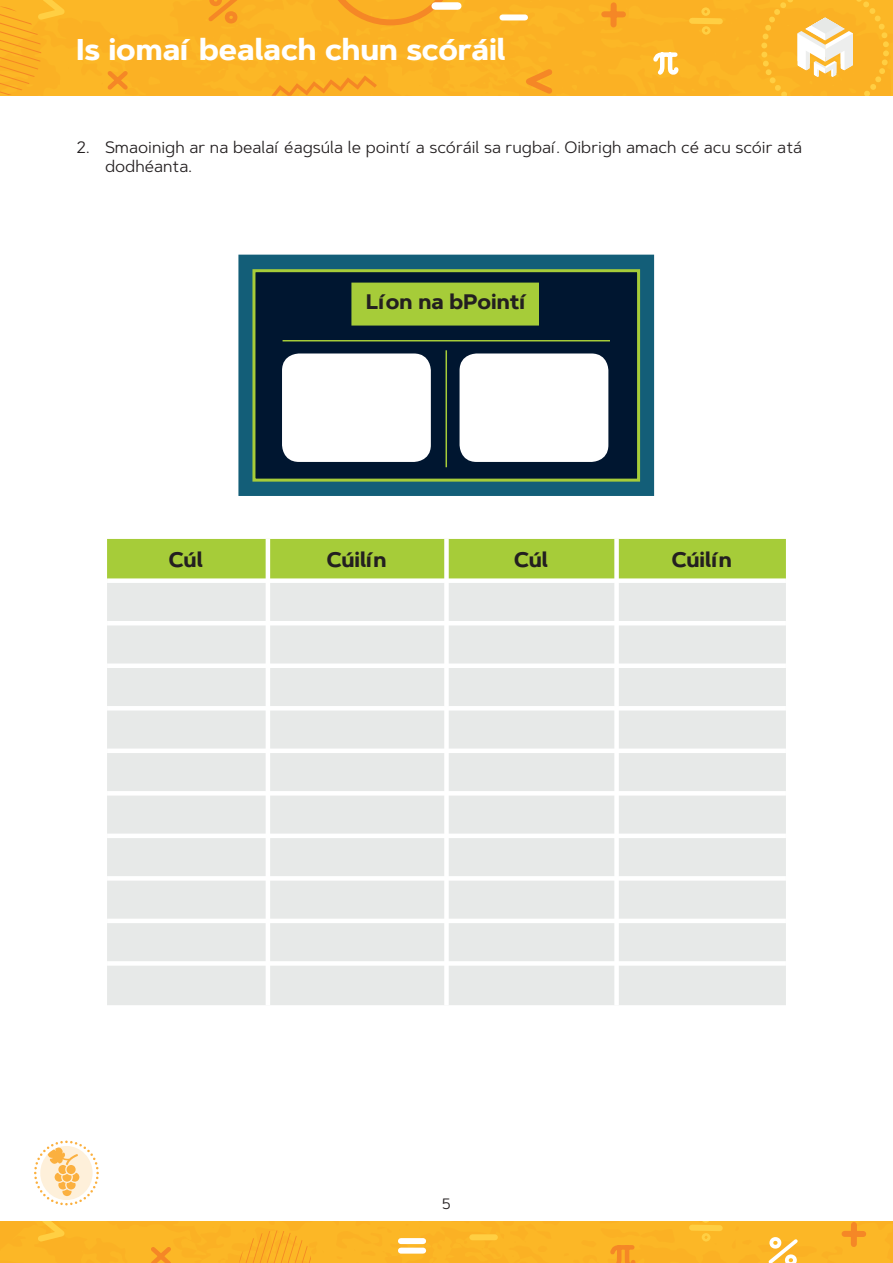
<style>
.page{position:relative;width:893px;height:1263px;background:#fff}
.page>*{position:absolute;margin:0;border:0;box-sizing:border-box;transform-origin:0 0}
.t1{font:700 30px "Artegra Sans";color:#fff}
.H2_Measure-PINK{font:700 21px "Artegra Sans";color:#231f20}
.Body{font:16.5px/19.8px "Artegra Sans";color:#231f20}
.t2{font:15px "Artegra Sans";color:#231f20}
</style>
<div class="page">
<div style="left:0;top:0;width:893px;height:96px;background:#fbb124"></div>
<svg style="left:271px;top:75px;width:106px;height:21px;background:#f9a824"></svg>
<svg style="left:103px;top:67px;width:29px;height:27px"></svg>
<svg style="left:0;top:0;width:75px;height:94px;background:#fbb326"></svg>
<svg style="left:514px;top:64px;width:43px;height:32px"></svg>
<div style="left:502px;top:14px;width:23px;height:6px;background:#fff"></div>
<svg style="left:686px;top:5px;width:40px;height:33px"></svg>
<div style="left:604px;top:11px;width:19px;height:6px;background:#f58726"></div>
<div style="left:610px;top:5px;width:7px;height:20px;background:#f58726"></div>
<svg style="left:651px;top:50px;width:30px;height:29px"></svg>
<svg style="left:323px;top:0;width:135px;height:25px;background:#f9a925"></svg>
<svg style="left:204px;top:0;width:38px;height:27px"></svg>
<svg style="left:761px;top:0;width:128px;height:96px;background:#fabf49"></svg>
<div style="left:435px;top:2px;width:23px;height:8px;background:#fff"></div>
<div style="left:0;top:1221px;width:893px;height:42px;background:#fcb726"></div>
<svg style="left:34px;top:1140px;width:65px;height:65px"></svg>
<div style="left:238px;top:255px;width:416px;height:241px;background:#135e78"></div>
<div style="left:254px;top:271px;width:384px;height:209px;background:#001630"></div>
<svg style="left:282px;top:282px;width:328px;height:186px"></svg>
<div style="left:252px;top:269px;width:388px;height:213px;border:3px solid #a6cc39"></div>
<div style="left:107px;top:539px;width:679px;height:39px;background:#a6cc39"></div>
<div style="left:107px;top:583px;width:679px;height:422px;background:#e7e9e8"></div>
<hr style="left:266px;top:539px;width:4px;height:39px;background:#fff">
<div style="left:444px;top:539px;width:5px;height:39px;background:#fff"></div>
<div style="left:614px;top:539px;width:5px;height:39px;background:#fff"></div>
<hr style="left:266px;top:583px;width:4px;height:38px;background:#fff">
<div style="left:444px;top:583px;width:5px;height:38px;background:#fff"></div>
<div style="left:614px;top:583px;width:5px;height:38px;background:#fff"></div>
<hr style="left:107px;top:621px;width:161px;height:4px;background:#fff">
<hr style="left:268px;top:621px;width:178px;height:4px;background:#fff">
<hr style="left:266px;top:625px;width:4px;height:38px;background:#fff">
<hr style="left:446px;top:621px;width:171px;height:4px;background:#fff">
<div style="left:444px;top:625px;width:5px;height:38px;background:#fff"></div>
<hr style="left:617px;top:621px;width:169px;height:4px;background:#fff">
<div style="left:614px;top:625px;width:5px;height:38px;background:#fff"></div>
<div style="left:107px;top:663px;width:161px;height:5px;background:#fff"></div>
<div style="left:268px;top:663px;width:178px;height:5px;background:#fff"></div>
<hr style="left:266px;top:668px;width:4px;height:38px;background:#fff">
<div style="left:446px;top:663px;width:171px;height:5px;background:#fff"></div>
<div style="left:444px;top:668px;width:5px;height:38px;background:#fff"></div>
<div style="left:617px;top:663px;width:169px;height:5px;background:#fff"></div>
<div style="left:614px;top:668px;width:5px;height:38px;background:#fff"></div>
<hr style="left:107px;top:706px;width:161px;height:4px;background:#fff">
<hr style="left:268px;top:706px;width:178px;height:4px;background:#fff">
<hr style="left:266px;top:710px;width:4px;height:38px;background:#fff">
<hr style="left:446px;top:706px;width:171px;height:4px;background:#fff">
<div style="left:444px;top:710px;width:5px;height:38px;background:#fff"></div>
<hr style="left:617px;top:706px;width:169px;height:4px;background:#fff">
<div style="left:614px;top:710px;width:5px;height:38px;background:#fff"></div>
<div style="left:107px;top:748px;width:161px;height:5px;background:#fff"></div>
<div style="left:268px;top:748px;width:178px;height:5px;background:#fff"></div>
<hr style="left:266px;top:753px;width:4px;height:38px;background:#fff">
<div style="left:446px;top:748px;width:171px;height:5px;background:#fff"></div>
<div style="left:444px;top:753px;width:5px;height:38px;background:#fff"></div>
<div style="left:617px;top:748px;width:169px;height:5px;background:#fff"></div>
<div style="left:614px;top:753px;width:5px;height:38px;background:#fff"></div>
<hr style="left:107px;top:791px;width:161px;height:4px;background:#fff">
<hr style="left:268px;top:791px;width:178px;height:4px;background:#fff">
<hr style="left:266px;top:795px;width:4px;height:38px;background:#fff">
<hr style="left:446px;top:791px;width:171px;height:4px;background:#fff">
<div style="left:444px;top:795px;width:5px;height:38px;background:#fff"></div>
<hr style="left:617px;top:791px;width:169px;height:4px;background:#fff">
<div style="left:614px;top:795px;width:5px;height:38px;background:#fff"></div>
<div style="left:107px;top:833px;width:161px;height:5px;background:#fff"></div>
<div style="left:268px;top:833px;width:178px;height:5px;background:#fff"></div>
<hr style="left:266px;top:838px;width:4px;height:38px;background:#fff">
<div style="left:446px;top:833px;width:171px;height:5px;background:#fff"></div>
<div style="left:444px;top:838px;width:5px;height:38px;background:#fff"></div>
<div style="left:617px;top:833px;width:169px;height:5px;background:#fff"></div>
<div style="left:614px;top:838px;width:5px;height:38px;background:#fff"></div>
<div style="left:107px;top:876px;width:161px;height:5px;background:#fff"></div>
<div style="left:268px;top:876px;width:178px;height:5px;background:#fff"></div>
<hr style="left:266px;top:881px;width:4px;height:38px;background:#fff">
<div style="left:446px;top:876px;width:171px;height:5px;background:#fff"></div>
<div style="left:444px;top:881px;width:5px;height:38px;background:#fff"></div>
<div style="left:617px;top:876px;width:169px;height:5px;background:#fff"></div>
<div style="left:614px;top:881px;width:5px;height:38px;background:#fff"></div>
<hr style="left:107px;top:919px;width:161px;height:4px;background:#fff">
<hr style="left:268px;top:919px;width:178px;height:4px;background:#fff">
<hr style="left:266px;top:923px;width:4px;height:38px;background:#fff">
<hr style="left:446px;top:919px;width:171px;height:4px;background:#fff">
<div style="left:444px;top:923px;width:5px;height:38px;background:#fff"></div>
<hr style="left:617px;top:919px;width:169px;height:4px;background:#fff">
<div style="left:614px;top:923px;width:5px;height:38px;background:#fff"></div>
<div style="left:107px;top:961px;width:161px;height:5px;background:#fff"></div>
<div style="left:268px;top:961px;width:178px;height:5px;background:#fff"></div>
<hr style="left:266px;top:966px;width:4px;height:39px;background:#fff">
<div style="left:446px;top:961px;width:171px;height:5px;background:#fff"></div>
<div style="left:444px;top:966px;width:5px;height:39px;background:#fff"></div>
<div style="left:617px;top:961px;width:169px;height:5px;background:#fff"></div>
<div style="left:614px;top:966px;width:5px;height:39px;background:#fff"></div>
<div style="left:282px;top:353px;width:149px;height:109px;background:#fff;border-radius:17px"></div>
<div style="left:460px;top:353px;width:148px;height:109px;background:#fff;border-radius:17px"></div>
<h1 class="t1" style="left:77px;top:28px;width:431px">Is iomaí bealach chun scóráil</h1>
<p class="Body" style="left:105px;top:137px;width:699px;text-indent:-28px">2. Smaoinigh ar na bealaí éagsúla le pointí a scóráil sa rugbaí. Oibrigh amach cé acu scóir atá dodhéanta.</p>
<p class="H2_Measure-PINK" style="left:366px;top:286px;width:162px">Líon na bPointí</p>
<p class="H2_Measure-PINK" style="left:169px;top:544px;width:35px">Cúl</p>
<p class="H2_Measure-PINK" style="left:327px;top:544px;width:61px">Cúilín</p>
<p class="H2_Measure-PINK" style="left:514px;top:544px;width:35px">Cúl</p>
<p class="H2_Measure-PINK" style="left:672px;top:544px;width:61px">Cúilín</p>
<p class="t2" style="left:442px;top:1193px;width:11px">5</p>
</div>
